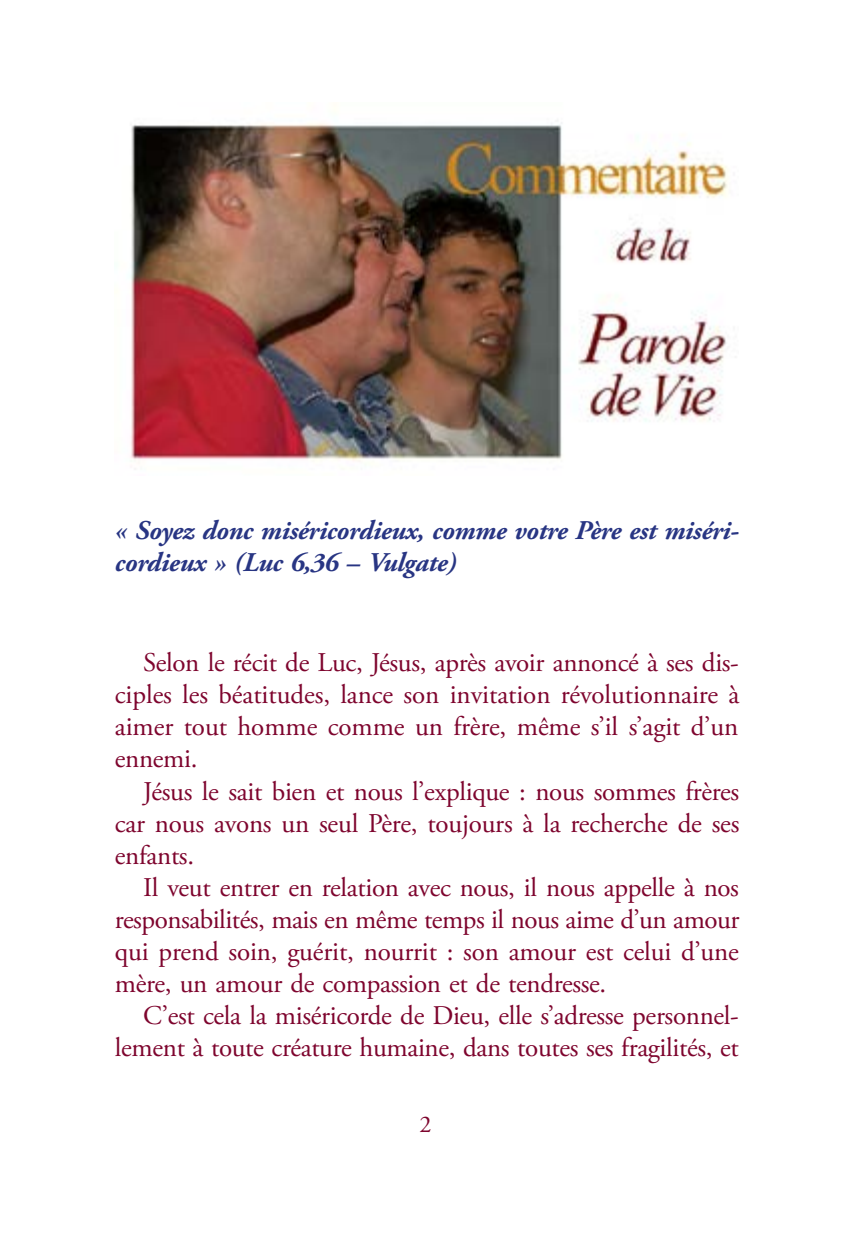
<style>
.page{position:relative;width:851px;height:1248px;background:#fff}
.page>*{position:absolute;margin:0;border:0;box-sizing:border-box;transform-origin:0 0}
.t1{font:27px/32px "Adobe Garamond Pro";letter-spacing:-.01em;color:#7e052e;text-align:justify}
.Titre_2{font:italic 700 27px/32px "Adobe Garamond Pro";letter-spacing:-.01em;color:#283583}
.t2{font:24px "Adobe Garamond Pro";color:#7e052e}
</style>
<div class="page">
<img style="left:130px;top:120px;width:598px;height:342px">
<p class="Titre_2" style="left:115px;top:515px;width:625px">« Soyez donc miséricordieux, comme votre Père est miséri&shy;cordieux » (Luc 6,36 – Vulgate)</p>
<p class="t1" style="left:115px;top:647px;width:626px;text-indent:28px">Selon le récit de Luc, Jésus, après avoir annoncé à ses dis&shy;ciples les béatitudes, lance son invitation révolutionnaire à aimer tout homme comme un frère, même s’il s’agit d’un ennemi.</p>
<p class="t1" style="left:115px;top:775px;width:626px;text-indent:28px">Jésus le sait bien et nous l’explique : nous sommes frères car nous avons un seul Père, toujours à la recherche de ses enfants.</p>
<p class="t1" style="left:115px;top:871px;width:626px;text-indent:28px">Il veut entrer en relation avec nous, il nous appelle à nos responsabilités, mais en même temps il nous aime d’un amour qui prend soin, guérit, nourrit : son amour est celui d’une mère, un amour de compassion et de tendresse.</p>
<p class="t1" style="left:115px;top:999px;width:625px;text-align:right">C’est cela la miséricorde de Dieu, elle s’adresse personnel&shy;lement à toute créature humaine, dans toutes ses fragilités, et</p>
<p class="t2" style="left:419px;top:1109px;width:13px">2</p>
</div>
